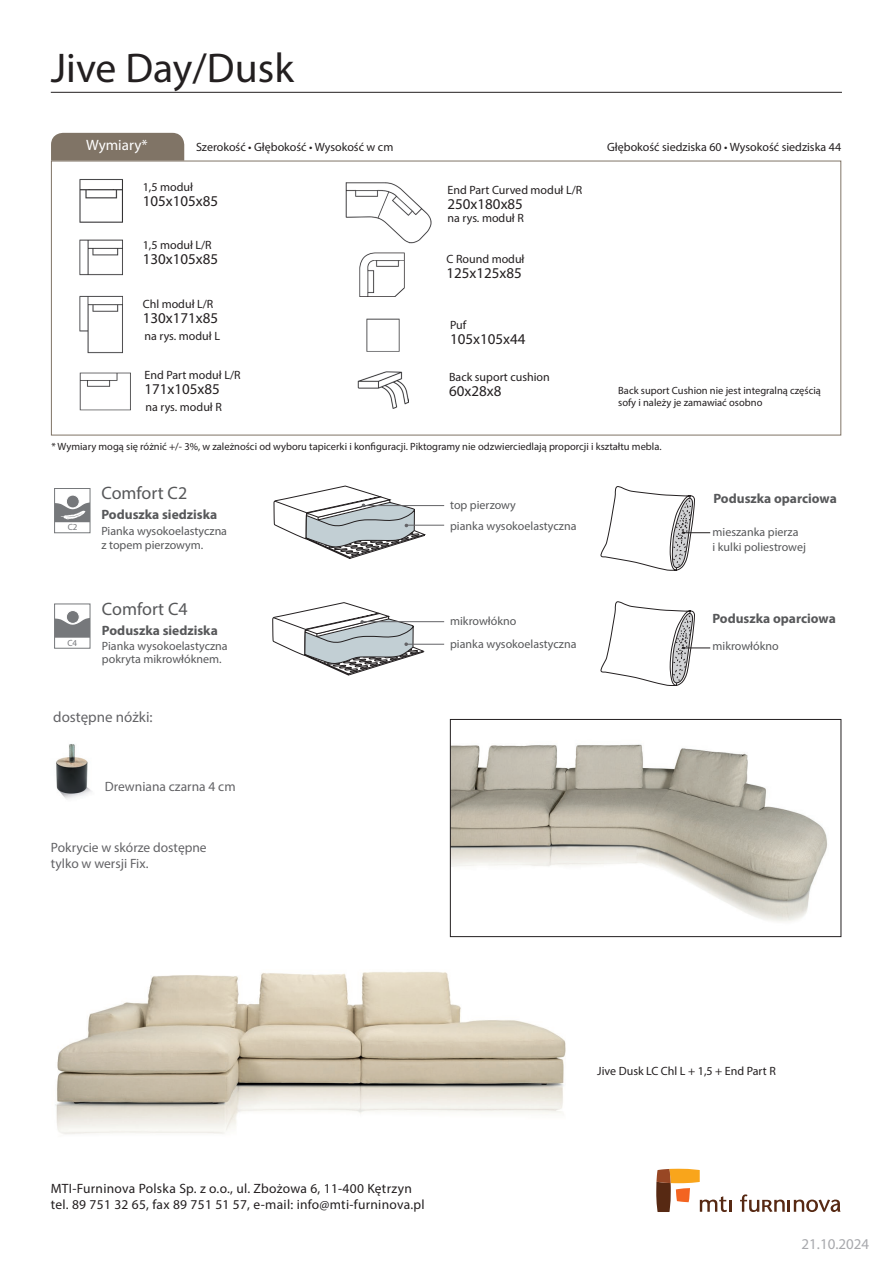
<style>
.page{position:relative;width:893px;height:1263px;background:#fff}
.page>*{position:absolute;margin:0;border:0;box-sizing:border-box;transform-origin:0 0}
.Paragraph_Style1{font:41.7px "Myriad Pro";color:#231f20}
.Paragraph_Style16{font:18px "Myriad Pro";color:#57585a}
.Paragraph_Style5{font:18px "Myriad Pro";color:#57585a}
.t1{font:15px "Myriad Pro";color:#231f20}
.t2{font:15px "Myriad Pro";color:#636366}
.t3{font:15px "Myriad Pro";color:#a8a9ad}
.Paragraph_Style1-2{font:15px "Myriad Pro";color:#fff}
.t4{font:13.5px "Myriad Pro";letter-spacing:.02em;color:#231f20}
.Paragraph_Style16-2{font:700 13.5px "Myriad Pro";color:#57585a}
.nozki_opis{font:13.5px/16.2px "Myriad Pro";color:#636366}
.t5{font:12px "Myriad Pro";color:#231f20}
.Paragraph_Style18{font:12px/13.5px "Myriad Pro";color:#57585a}
.Paragraph_Style1-3{font:12px "Myriad Pro";color:#57585a}
.Paragraph_Style1-4{font:10.5px/12.6px "Myriad Pro";color:#231f20}
.Paragraph_Style1-5{font:9px "Myriad Pro";color:#76787b}
</style>
<div class="page">
<img style="left:452px;top:744px;width:375px;height:178px">
<div style="left:450px;top:719px;width:391px;height:218px;border:1px solid #231f20"></div>
<hr style="left:51px;top:92px;width:791px;height:1px;background:#231f20">
<div style="left:51px;top:133px;width:133px;height:28px;background:#807466"></div>
<svg style="left:656px;top:1169px;width:76px;height:43px"></svg>
<svg style="left:740px;top:1194px;width:100px;height:18px"></svg>
<div style="left:54px;top:488px;width:36px;height:45px;border:1px solid #76787b"></div>
<svg style="left:55px;top:495px;width:35px;height:27px"></svg>
<hr style="left:406px;top:525px;width:38px;height:1px;background:#636366">
<hr style="left:363px;top:505px;width:81px;height:1px;background:#636366">
<svg style="left:600px;top:486px;width:110px;height:85px"></svg>
<svg style="left:600px;top:601px;width:110px;height:85px"></svg>
<div style="left:54px;top:604px;width:36px;height:45px;border:1px solid #76787b"></div>
<svg style="left:55px;top:610px;width:35px;height:28px"></svg>
<hr style="left:406px;top:644px;width:38px;height:1px;background:#636366">
<hr style="left:362px;top:621px;width:82px;height:1px;background:#636366">
<svg style="left:272px;top:485px;width:154px;height:191px"></svg>
<img style="left:55px;top:972px;width:511px;height:163px">
<img style="left:79px;top:179px;width:353px;height:232px">
<img style="left:56px;top:744px;width:36px;height:55px">
<p class="Paragraph_Style1" style="left:51px;top:43px;width:245px">Jive Day/Dusk</p>
<p class="Paragraph_Style1-2" style="left:86px;top:136px;width:63px">Wymiary*</p>
<p class="t5" style="left:196px;top:140px;width:199px">Szerokość • Głębokość • Wysokość w cm</p>
<p class="t5" style="left:607px;top:140px;width:235px">Głębokość siedziska 60 • Wysokość siedziska 44</p>
<p class="t5" style="left:143px;top:179px;width:52px">1,5 moduł</p>
<p class="t1" style="left:143px;top:192px;width:77px">105x105x85</p>
<p class="t5" style="left:143px;top:238px;width:71px">1,5 moduł L/R</p>
<p class="t1" style="left:143px;top:250px;width:77px">130x105x85</p>
<p class="t5" style="left:143px;top:297px;width:72px">Chl moduł L/R</p>
<p class="t1" style="left:143px;top:309px;width:77px">130x171x85</p>
<p class="t5" style="left:144px;top:329px;width:77px">na rys. moduł L</p>
<p class="t5" style="left:144px;top:368px;width:98px">End Part moduł L/R</p>
<p class="t1" style="left:144px;top:380px;width:77px">171x105x85</p>
<p class="t5" style="left:146px;top:400px;width:78px">na rys. moduł R</p>
<p class="t5" style="left:448px;top:183px;width:136px">End Part Curved moduł L/R</p>
<p class="t1" style="left:448px;top:195px;width:77px">250x180x85</p>
<p class="t5" style="left:448px;top:211px;width:78px">na rys. moduł R</p>
<p class="t5" style="left:446px;top:251px;width:80px">C Round moduł</p>
<p class="t1" style="left:446px;top:263px;width:77px">125x125x85</p>
<p class="t5" style="left:450px;top:318px;width:18px">Puf</p>
<p class="t1" style="left:450px;top:330px;width:77px">105x105x44</p>
<p class="t5" style="left:449px;top:370px;width:102px">Back suport cushion</p>
<p class="t1" style="left:449px;top:382px;width:54px">60x28x8</p>
<p class="Paragraph_Style1-4" style="left:618px;top:384px;width:204px">Back suport Cushion nie jest integralną częścią sofy i należy je zamawiać osobno</p>
<p class="Paragraph_Style1-4" style="left:51px;top:440px;width:612px">* Wymiary mogą się różnić +/- 3%, w zależności od wyboru tapicerki i konfiguracji. Piktogramy nie odzwierciedlają proporcji i kształtu mebla.</p>
<p class="Paragraph_Style1-5" style="left:68px;top:522px;width:11px">C2</p>
<p class="Paragraph_Style1-5" style="left:67px;top:638px;width:11px">C4</p>
<p class="Paragraph_Style16" style="left:101px;top:482px;width:87px">Comfort C2</p>
<p class="Paragraph_Style16-2" style="left:101px;top:505px;width:117px">Poduszka siedziska</p>
<p class="Paragraph_Style1-3" style="left:101px;top:523px;width:127px">Pianka wysokoelastyczna</p>
<p class="Paragraph_Style1-3" style="left:101px;top:538px;width:103px">z topem pierzowym.</p>
<p class="Paragraph_Style5" style="left:102px;top:598px;width:87px">Comfort C4</p>
<p class="Paragraph_Style16-2" style="left:102px;top:621px;width:117px">Poduszka siedziska</p>
<p class="Paragraph_Style18" style="left:102px;top:639px;width:127px">Pianka wysokoelastyczna pokryta mikrowłóknem.</p>
<p class="t2" style="left:53px;top:708px;width:101px">dostępne nóżki:</p>
<p class="nozki_opis" style="left:105px;top:778px;width:132px">Drewniana czarna 4 cm</p>
<p class="nozki_opis" style="left:51px;top:839px;width:157px">Pokrycie w skórze dostępne tylko w wersji Fix.</p>
<p class="Paragraph_Style18" style="left:450px;top:498px;width:67px">top pierzowy</p>
<p class="Paragraph_Style18" style="left:450px;top:519px;width:128px">pianka wysokoelastyczna</p>
<p class="Paragraph_Style18" style="left:450px;top:614px;width:68px">mikrowłókno</p>
<p class="Paragraph_Style18" style="left:450px;top:637px;width:128px">pianka wysokoelastyczna</p>
<p class="Paragraph_Style16-2" style="left:713px;top:490px;width:125px">Poduszka oparciowa</p>
<p class="Paragraph_Style18" style="left:712px;top:525px;width:87px">mieszanka pierza</p>
<p class="Paragraph_Style18" style="left:712px;top:540px;width:95px">i kulki poliestrowej</p>
<p class="Paragraph_Style16-2" style="left:712px;top:609px;width:125px">Poduszka oparciowa</p>
<p class="Paragraph_Style18" style="left:712px;top:639px;width:68px">mikrowłókno</p>
<p class="t4" style="left:51px;top:1180px;width:363px">MTI-Furninova Polska Sp. z o.o., ul. Zbożowa 6, 11-400 Kętrzyn</p>
<p class="t4" style="left:51px;top:1196px;width:375px">tel. 89 751 32 65, fax 89 751 51 57, e-mail: info@mti-furninova.pl</p>
<p class="t5" style="left:597px;top:1063px;width:180px">Jive Dusk LC Chl L + 1,5 + End Part R</p>
<p class="t3" style="left:801px;top:1235px;width:69px">21.10.2024</p>
</div>
